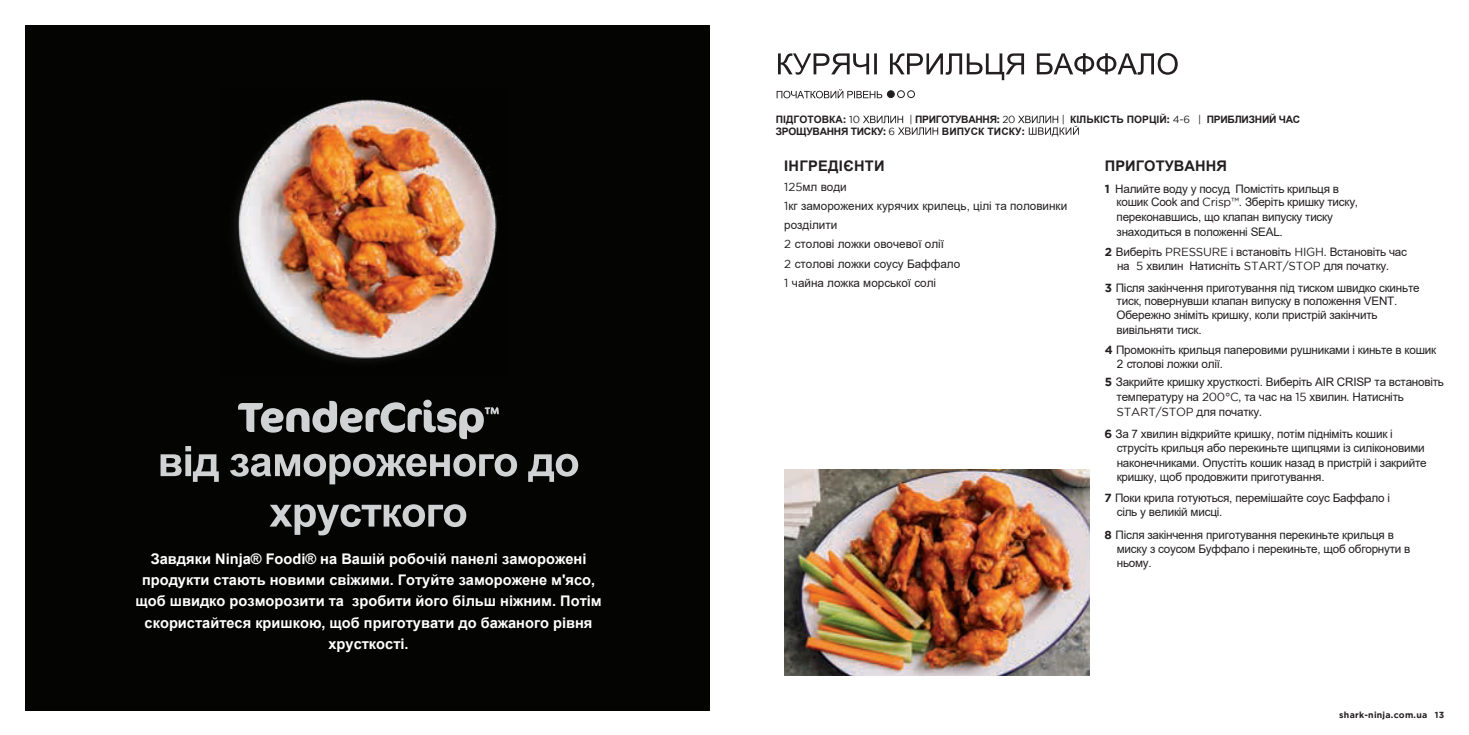
<style>
.page{position:relative;width:1469px;height:735px;background:#fff}
.page>*{position:absolute;margin:0;border:0;box-sizing:border-box;transform-origin:0 0}
.t1{font:700 14.7px/21.3px "Arial";color:#fff;text-align:center}
.t2{font:700 14.7px "Arial";letter-spacing:.005em;color:#231f20}
.t3{font:11.72px/14.3px "Arial";letter-spacing:-.02em;color:#231f20}
.t4{font:11.72px/18.7px "Arial";color:#231f20}
.t5{font:11.72px "Gotham";letter-spacing:-.02em;color:#231f20}
.t6{font:700 10.15px "Arial";color:#231f20}
.t7{font:700 10.15px "Arial";letter-spacing:-.025em;color:#231f20}
.t8{font:700 10.15px "Arial";letter-spacing:.005em;color:#231f20}
.t9{font:700 10.15px "Arial";letter-spacing:.01em;color:#231f20}
.t10{font:700 8.75px "Gotham";letter-spacing:.03em;color:#231f20}
.s1{font-family:"Gotham"}
.s2{font-family:"Gotham";font-weight:400}
.s3{font-family:"Gotham";font-weight:700}
.s4{font-family:"Arial"}
</style>
<div class="page">
<div style="left:25px;top:25px;width:684px;height:684px;background:#040503"></div>
<img style="left:235px;top:99px;width:262px;height:262px">
<img style="left:784px;top:469px;width:305px;height:206px">
<div style="left:887px;top:91px;width:7px;height:6px;background:#231f20;border-radius:50%"></div>
<div style="left:887px;top:90px;width:7px;height:8px;border:1px solid #231f20;border-radius:50%"></div>
<div style="left:897px;top:90px;width:7px;height:8px;border:1px solid #231f20;border-radius:50%"></div>
<div style="left:907px;top:90px;width:7px;height:8px;border:1px solid #231f20;border-radius:50%"></div>
<svg style="left:778px;top:53px;width:399px;height:27px"></svg>
<svg style="left:776px;top:89px;width:106px;height:9px"></svg>
<svg style="left:863px;top:116px;width:75px;height:19px"></svg>
<svg style="left:1018px;top:116px;width:60px;height:20px"></svg>
<svg style="left:238px;top:399px;width:261px;height:40px"></svg>
<svg style="left:185px;top:446px;width:291px;height:38px"></svg>
<svg style="left:494px;top:453px;width:84px;height:28px"></svg>
<svg style="left:269px;top:504px;width:197px;height:31px"></svg>
<p class="t1" style="left:135px;top:547px;width:468px">Завдяки Ninja® Foodi® на Вашій робочій панелі заморожені продукти стають новими свіжими. Готуйте заморожене м'ясо, щоб швидко розморозити та зробити його більш ніжним. Потім скористайтеся кришкою, щоб приготувати до бажаного рівня хрусткості.</p>
<p class="t8" style="left:775px;top:112px;width:86px">ПІДГОТОВКА<span class="s1">:</span> <span class="s2">10</span></p>
<p class="t7" style="left:909px;top:112px;width:108px"><span class="s2">|</span> ПРИГОТУВАННЯ<span class="s1">:</span> <span class="s2">20</span></p>
<p class="t6" style="left:1061px;top:112px;width:240px"><span class="s2">|</span> КІЛЬКІСТЬ ПОРЦІЙ<span class="s1">:</span> <span class="s2">4-6 |</span> ПРИБЛИЗНИЙ ЧАС</p>
<p class="t7" style="left:775px;top:124px;width:121px">ЗРОЩУВАННЯ ТИСКУ<span class="s1">:</span> <span class="s2">6</span></p>
<p class="t9" style="left:941px;top:124px;width:84px">ВИПУСК ТИСКУ<span class="s1">:</span></p>
<p class="t2" style="left:784px;top:155px;width:102px">ІНГРЕДІЄНТИ</p>
<p class="t4" style="left:784px;top:177px;width:284px"><span class="s1">125</span>мл води<br><span class="s1">1</span>кг заморожених курячих крилець, цілі та половинки розділити</p>
<p class="t4" style="left:784px;top:234px;width:177px"><span class="s1">2</span> столові ложки овочевої олії<br><span class="s1">2</span> столові ложки соусу Баффало<br><span class="s1">1</span> чайна ложка морської солі</p>
<p class="t2" style="left:1104px;top:156px;width:124px">ПРИГОТУВАННЯ</p>
<p class="t3" style="left:1116px;top:181px;width:243px;text-indent:-12px"><span class="s3">1</span> Налийте воду у посуд. Помістіть крильця в кошик Cook and <span class="s1">Crisp™</span>. Зберіть кришку тиску, переконавшись, що клапан випуску тиску знаходиться в положенні SEAL.</p>
<p class="t3" style="left:1104px;top:244px;width:304px;text-align:center"><span class="s3">2</span> Виберіть <span class="s1">PRESSURE</span> і встановіть <span class="s1">HIGH.</span> Встановіть час на <span class="s1">5</span> хвили<span class="s1">.</span> н Натисніть <span class="s1">START/STOP</span> для початку<span class="s1">.</span></p>
<p class="t3" style="left:1116px;top:281px;width:304px;line-height:13px;text-indent:-12px"><span class="s3">3</span> Після закінчення приготування під тиском швидко скиньте тиск, повернувши клапан випуску в положення VENT.</p>
<p class="t3" style="left:1116px;top:307px;width:262px">Обережно зніміть кришку, коли пристрій закінчить вивільняти тиск.</p>
<p class="t3" style="left:1116px;top:343px;width:321px;text-indent:-12px"><span class="s3">4</span> Промокніть крильця паперовими рушниками і киньте в кошик<br>2 столові ложки олії.</p>
<p class="t3" style="left:1116px;top:374px;width:329px;line-height:14.9px;text-indent:-12px"><span class="s3">5</span> Закрийте кришку хрусткості. Виберіть AIR CRISP та встановіть температуру на <span class="s1">200°C,</span> та час на <span class="s1">15</span> хвилин<span class="s1">.</span> Натисніть</p>
<p class="t5" style="left:1116px;top:405px;width:147px">START/STOP <span class="s4">для початку</span>.</p>
<p class="t3" style="left:1116px;top:426px;width:311px;text-indent:-12px"><span class="s3">6</span> За 7 хвилин відкрийте кришку, потім підніміть кошик і струсіть крильця або перекиньте щипцями із силіконовими наконечниками. Опустіть кошик назад в пристрій і закрийте кришку, щоб продовжити приготування.</p>
<p class="t3" style="left:1116px;top:490px;width:275px;text-indent:-12px"><span class="s3">7</span> Поки крила готуються, перемішайте соус Баффало і сіль у великій мисці.</p>
<p class="t3" style="left:1116px;top:528px;width:295px;line-height:13.8px;text-indent:-12px"><span class="s3">8</span> Після закінчення приготування перекиньте крильця в миску з соусом Буффало і перекиньте, щоб обгорнути в ньому.</p>
<p class="t10" style="left:1339px;top:709px;width:106px">shark-ninja.com.ua 13</p>
</div>
